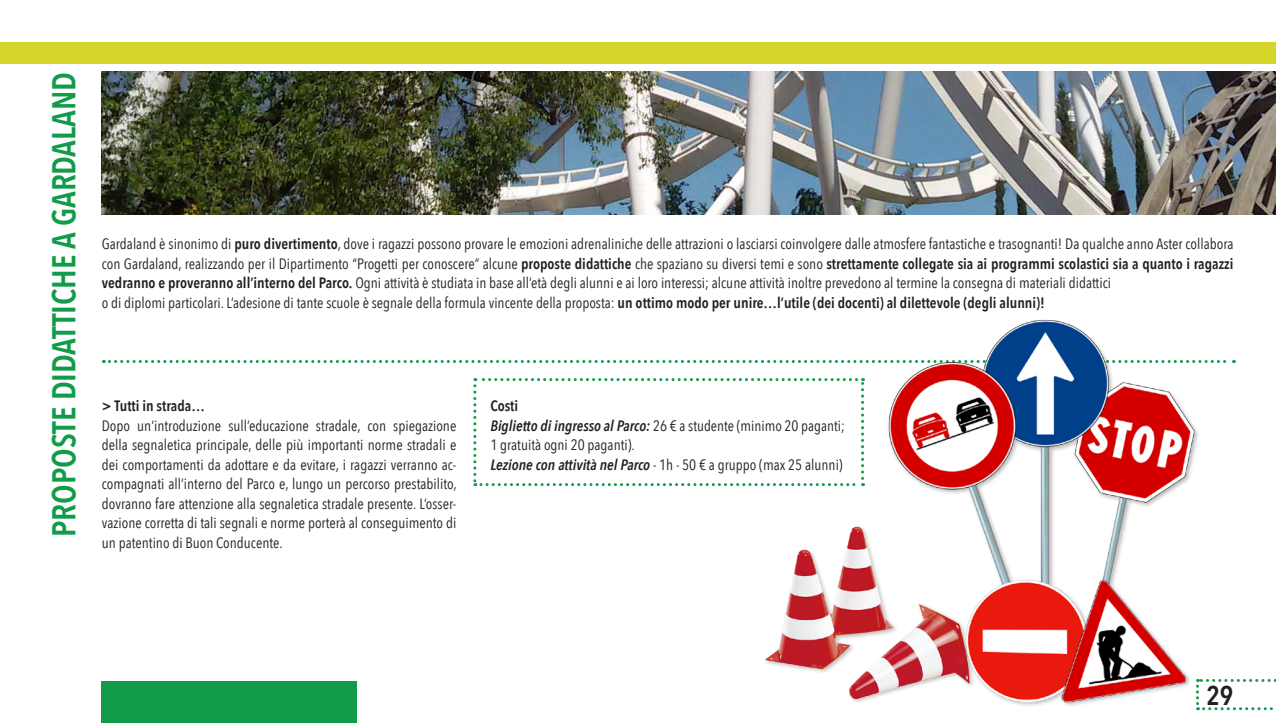
<style>
.page{position:relative;width:1276px;height:723px;background:#fff}
.page>*{position:absolute;margin:0;border:0;box-sizing:border-box;transform-origin:0 0}
.t1{font:600 33px "Avenir Next Condensed";color:#129b49}
.t2{font:600 27px "Avenir Next Condensed";color:#231f20}
.t3{font:15px/19.5px "Avenir Next Condensed";color:#231f20}
.t4{font:600 15px "Avenir Next Condensed";color:#231f20}
.s1{font-weight:600}
.s2{font-weight:600;font-style:italic}
</style>
<div class="page">
<div style="left:0;top:43px;width:1276px;height:21px;background:#d5d62a"></div>
<div style="left:102px;top:681px;width:255px;height:42px;background:#129b49"></div>
<svg style="left:103px;top:360px;width:1131px;height:3px"></svg>
<img style="left:102px;top:71px;width:1174px;height:143px">
<svg style="left:473px;top:378px;width:286px;height:108px"></svg>
<img style="left:759px;top:320px;width:446px;height:386px">
<svg style="left:1196px;top:679px;width:80px;height:31px"></svg>
<h1 class="t1" style="left:35px;top:537px;width:466px;rotate:-90deg">PROPOSTE DIDATTICHE A GARDALAND</h1>
<p class="t3" style="left:102px;top:234px;width:1133px">Gardaland è sinonimo di <span class="s1">puro divertimento</span>, dove i ragazzi possono provare le emozioni adrenaliniche delle attrazioni o lasciarsi coinvolgere dalle atmosfere fantastiche e trasognanti! Da qualche anno Aster collabora con Gardaland, realizzando per il Dipartimento “Progetti per conoscere” alcune <span class="s1">proposte didattiche</span> che spaziano su diversi temi e sono <span class="s1">strettamente collegate sia ai programmi scolastici sia a quanto i ragazzi vedranno e proveranno all’interno del Parco.</span> Ogni attività è studiata in base all’età degli alunni e ai loro interessi; alcune attività inoltre prevedono al termine la consegna di materiali didattici<br>o di diplomi particolari. L’adesione di tante scuole è segnale della formula vincente della proposta: <span class="s1">un ottimo modo per unire…l’utile (dei docenti) al dilettevole (degli alunni)!</span></p>
<p class="t4" style="left:102px;top:393px;width:105px">&gt; Tutti in strada…</p>
<p class="t3" style="left:102px;top:415px;width:356px;text-align:justify">Dopo un’introduzione sull’educazione stradale, con spiegazione della segnaletica principale, delle più importanti norme stradali e dei comportamenti da adottare e da evitare, i ragazzi verranno ac&shy;compagnati all’interno del Parco e, lungo un percorso prestabilito, dovranno fare attenzione alla segnaletica stradale presente. L’osser&shy;vazione corretta di tali segnali e norme porterà al conseguimento di un patentino di Buon Conducente.</p>
<p class="t3" style="left:490px;top:395px;width:356px"><span class="s1">Costi<br></span><span class="s2">Biglietto di ingresso al Parco:</span> 26 € a studente (minimo 20 paganti; 1 gratuità ogni 20 paganti).<br><span class="s2">Lezione con attività nel Parco</span> - 1h - 50 € a gruppo (max 25 alunni)</p>
<h2 class="t2" style="left:1206px;top:672px;width:28px">29</h2>
</div>
